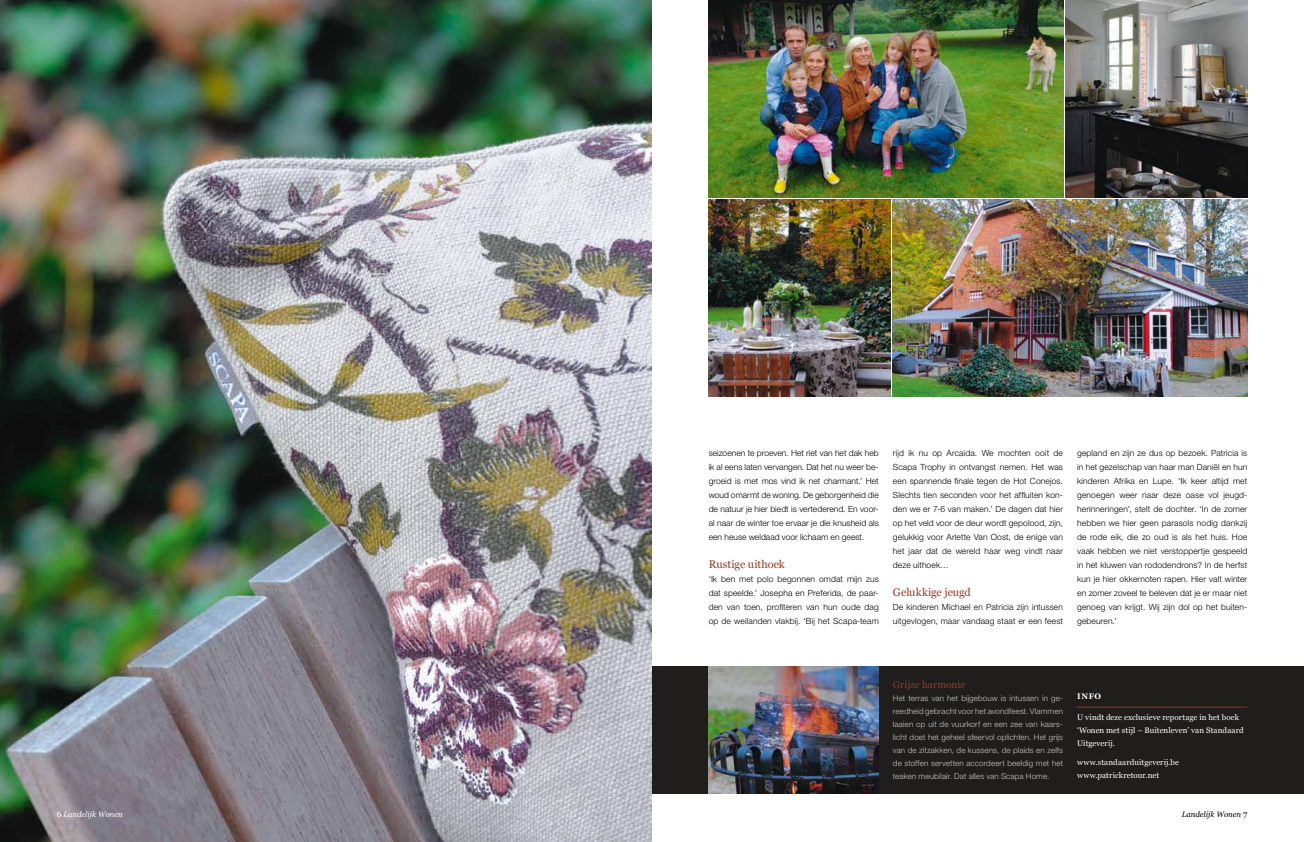
<style>
.page{position:relative;width:1304px;height:842px;background:#fff}
.page>*{position:absolute;margin:0;border:0;box-sizing:border-box;transform-origin:0 0}
.t1{font:11px "Georgia";letter-spacing:-.005em;color:#933924}
.t2{font:10px "Georgia";color:#933924}
.t3{font:300 8.5px/14px "Helvetica Neue LT Std";letter-spacing:.01em;color:#000;text-align:justify}
.t4{font:300 8px/13px "Helvetica Neue LT Std";letter-spacing:.015em;color:#c7c5c5;text-align:justify}
.t5{font:8px/13px "Georgia";letter-spacing:.015em;color:#fff}
.t6{font:700 8px "Georgia";color:#fff}
.t7{font:italic 7.8px "Georgia";color:#fff}
.t8{font:italic 7.8px "Georgia";color:#000}
.s1{font-style:normal;font-size:8.5px}
</style>
<div class="page">
<img style="left:709px;top:200px;width:181px;height:197px">
<img style="left:1066px;top:0;width:181px;height:197px">
<img style="left:709px;top:0;width:354px;height:197px">
<div style="left:652px;top:666px;width:652px;height:128px;background:#201d1d"></div>
<img style="left:709px;top:666px;width:170px;height:128px">
<img style="left:893px;top:200px;width:354px;height:197px">
<img style="left:0;top:0;width:652px;height:842px">
<hr style="left:1077px;top:707px;width:170px;height:1px;background:#933924">
<p class="t3" style="left:709px;top:445px;width:172px">seizoenen te proeven. Het riet van het dak heb ik al eens laten vervangen. Dat het nu weer be&shy;groeid is met mos vind ik net charmant.’ Het woud omarmt de woning. De geborgenheid die de natuur je hier biedt is vertederend. En voor&shy;al naar de winter toe ervaar je die knusheid als een heuse weldaad voor lichaam en geest.</p>
<p class="t1" style="left:709px;top:557px;width:78px">Rustige uithoek</p>
<p class="t3" style="left:709px;top:571px;width:172px">‘Ik ben met polo begonnen omdat mijn zus dat speelde.’ Josepha en Preferida, de paar&shy;den van toen, profiteren van hun oude dag op de weilanden vlakbij. ‘Bij het Scapa-team</p>
<p class="t3" style="left:893px;top:445px;width:172px">rijd ik nu op Arcaida. We mochten ooit de Scapa Trophy in ontvangst nemen. Het was een spannende finale tegen de Hot Conejos.<br>Slechts tien seconden voor het affluiten kon&shy;den we er 7-6 van maken.’ De dagen dat hier op het veld voor de deur wordt gepolood, zijn, gelukkig voor Arlette Van Oost, de enige van het jaar dat de wereld haar weg vindt naar deze uithoek…</p>
<p class="t1" style="left:893px;top:585px;width:79px">Gelukkige jeugd</p>
<p class="t3" style="left:893px;top:599px;width:172px">De kinderen Michael en Patricia zijn intussen uitgevlogen, maar vandaag staat er een feest</p>
<p class="t3" style="left:1077px;top:445px;width:172px">gepland en zijn ze dus op bezoek. Patricia is in het gezelschap van haar man Daniël en hun kinderen Afrika en Lupe. ‘Ik keer altijd met genoegen weer naar deze oase vol jeugd&shy;herinneringen’, stelt de dochter. ‘In de zomer hebben we hier geen parasols nodig dankzij de rode eik, die zo oud is als het huis. Hoe vaak hebben we niet verstoppertje gespeeld in het kluwen van rododendrons? In de herfst kun je hier okkernoten rapen. Hier valt winter en zomer zoveel te beleven dat je er maar niet genoeg van krijgt. Wij zijn dol op het buiten&shy;gebeuren.’</p>
<p class="t2" style="left:893px;top:679px;width:74px">Grijze harmonie</p>
<p class="t4" style="left:893px;top:692px;width:172px">Het terras van het bijgebouw is intussen in ge&shy;reedheid gebracht voor het avondfeest. Vlammen laaien op uit de vuurkorf en een zee van kaars&shy;licht doet het geheel sfeervol oplichten. Het grijs van de zitzakken, de kussens, de plaids en zelfs de stoffen servetten accordeert beeldig met het teaken meubilair. Dat alles van Scapa Home.</p>
<p class="t6" style="left:1077px;top:691px;width:25px">Info</p>
<p class="t5" style="left:1077px;top:711px;width:168px">U vindt deze exclusieve reportage in het boek ‘Wonen met stijl – Buitenleven’ van Standaard<br>Uitgeverij.</p>
<p class="t5" style="left:1077px;top:756px;width:103px">www.standaarduitgeverij.be www.patrickretour.net</p>
<p class="t7" style="left:57px;top:809px;width:68px"><span class="s1">6</span> Landelijk Wonen</p>
<p class="t8" style="left:1182px;top:809px;width:67px">Landelijk Wonen <span class="s1">7</span></p>
</div>
